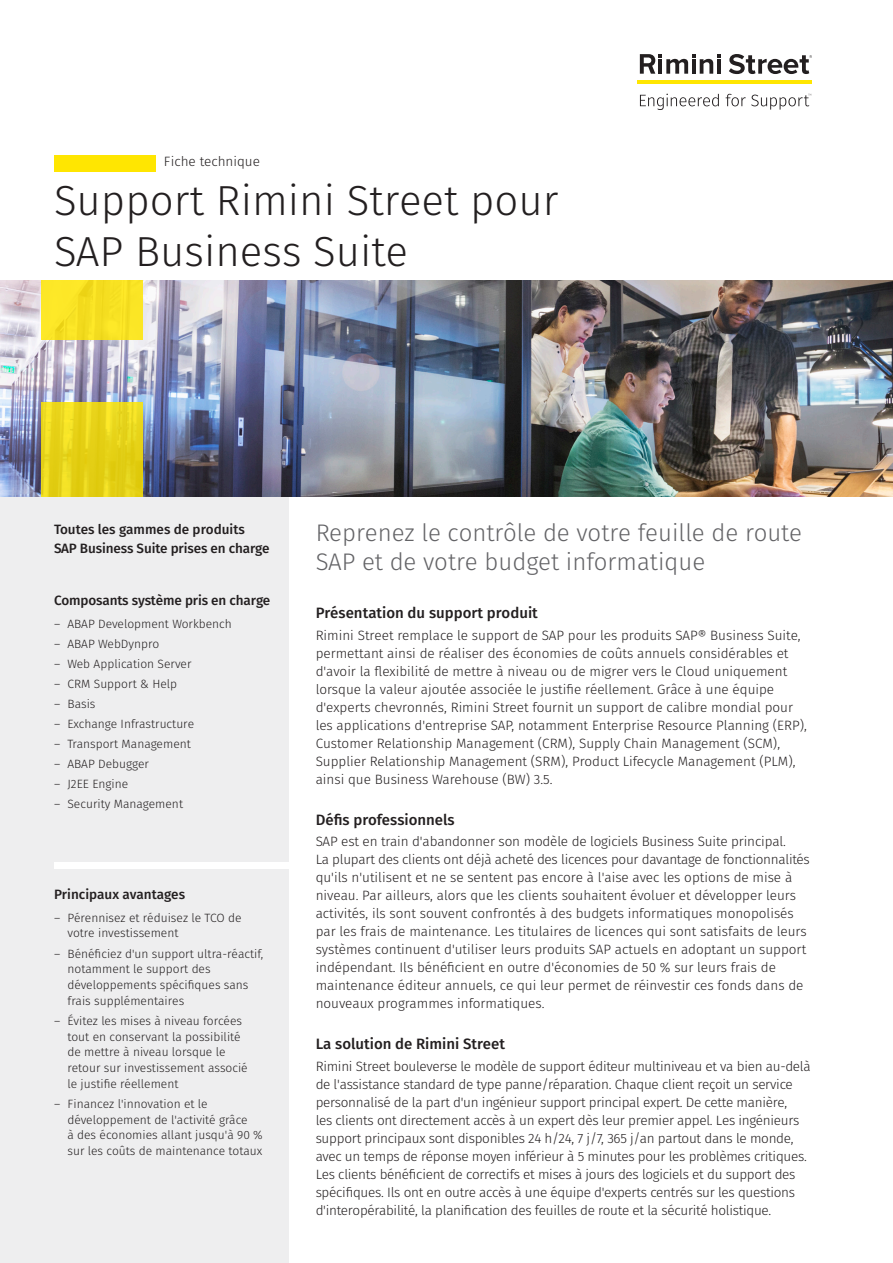
<style>
.page{position:relative;width:893px;height:1263px;background:#fff}
.page>*{position:absolute;margin:0;border:0;box-sizing:border-box;transform-origin:0 0}
.Page_Title{font:300 42px/50.4px "Fira Sans";color:#231f20}
.Intro{font:300 24px/28.8px "Fira Sans";color:#636366}
.Body_Title{font:500 15px "Fira Sans";color:#231f20}
.Body_copy{font:300 13.5px/18px "Fira Sans";letter-spacing:-.01em;color:#231f20}
.Sidebar_Title{font:500 13.5px/18.9px "Fira Sans";letter-spacing:-.01em;color:#231f20}
.Document_Type_Inform{font:300 13.5px "Fira Sans";color:#231f20}
.t1{font:300 12px/15.8px "Fira Sans";color:#231f20}
</style>
<div class="page">
<svg style="left:640px;top:54px;width:81px;height:20px"></svg>
<hr style="left:717px;top:59px;width:4px;height:15px;background:#231f20">
<svg style="left:729px;top:54px;width:83px;height:20px"></svg>
<hr style="left:637px;top:80px;width:175px;height:4px;background:#ffe601">
<svg style="left:640px;top:94px;width:79px;height:16px"></svg>
<svg style="left:726px;top:94px;width:85px;height:16px"></svg>
<div style="left:0;top:496px;width:289px;height:767px;background:#eeeeef"></div>
<img style="left:0;top:280px;width:893px;height:216px">
<svg style="left:41px;top:402px;width:102px;height:94px;background:#e7d419"></svg>
<div style="left:41px;top:280px;width:102px;height:60px;background:#fae425"></div>
<div style="left:54px;top:862px;width:243px;height:7px;background:#fff"></div>
<div style="left:54px;top:155px;width:102px;height:17px;background:#ffe601"></div>
<p class="Document_Type_Inform" style="left:164px;top:151px;width:98px">Fiche technique</p>
<p class="Page_Title" style="left:54px;top:175px;width:506px">Support Rimini Street pour<br>SAP Business Suite</p>
<p class="Sidebar_Title" style="left:54px;top:519px;width:217px">Toutes les gammes de produits<br>SAP Business Suite prises en charge</p>
<p class="Sidebar_Title" style="left:54px;top:591px;width:218px">Composants système pris en charge</p>
<p class="t1" style="left:54px;top:616px;width:179px">― ABAP Development Workbench</p>
<p class="t1" style="left:54px;top:636px;width:107px">― ABAP WebDynpro</p>
<p class="t1" style="left:54px;top:656px;width:139px">― Web Application Server</p>
<p class="t1" style="left:54px;top:676px;width:125px">― CRM Support &amp; Help</p>
<p class="t1" style="left:54px;top:696px;width:43px">― Basis</p>
<p class="t1" style="left:54px;top:716px;width:142px">― Exchange Infrastructure</p>
<p class="t1" style="left:54px;top:736px;width:138px">― Transport Management</p>
<p class="t1" style="left:54px;top:756px;width:96px">― ABAP Debugger</p>
<p class="t1" style="left:54px;top:776px;width:76px">― J2EE Engine</p>
<p class="t1" style="left:54px;top:796px;width:131px">― Security Management</p>
<p class="Sidebar_Title" style="left:54px;top:885px;width:133px">Principaux avantages</p>
<p class="t1" style="left:68px;top:910px;width:175px;text-indent:-14px">― Pérennisez et réduisez le TCO de votre investissement</p>
<p class="t1" style="left:68px;top:945px;width:197px;text-indent:-14px">― Bénéficiez d'un support ultra-réactif, notamment le support des développements spécifiques sans frais supplémentaires</p>
<p class="t1" style="left:68px;top:1013px;width:182px;text-indent:-14px">― Évitez les mises à niveau forcées tout en conservant la possibilité de mettre à niveau lorsque le retour sur investissement associé le justifie réellement</p>
<p class="t1" style="left:68px;top:1096px;width:197px;text-indent:-14px">― Financez l'innovation et le développement de l'activité grâce<br>à des économies allant jusqu'à 90 % sur les coûts de maintenance totaux</p>
<p class="Intro" style="left:316px;top:519px;width:488px">Reprenez le contrôle de votre feuille de route<br>SAP et de votre budget informatique</p>
<p class="Body_Title" style="left:316px;top:602px;width:224px">Présentation du support produit</p>
<p class="Body_copy" style="left:316px;top:626px;width:493px">Rimini Street remplace le support de SAP pour les produits SAP® Business Suite, permettant ainsi de réaliser des économies de coûts annuels considérables et d'avoir la flexibilité de mettre à niveau ou de migrer vers le Cloud uniquement lorsque la valeur ajoutée associée le justifie réellement. Grâce à une équipe d'experts chevronnés, Rimini Street fournit un support de calibre mondial pour les applications d'entreprise SAP, notamment Enterprise Resource Planning (ERP), Customer Relationship Management (CRM), Supply Chain Management (SCM), Supplier Relationship Management (SRM), Product Lifecycle Management (PLM), ainsi que Business Warehouse (BW) 3.5.</p>
<p class="Body_Title" style="left:316px;top:809px;width:141px">Défis professionnels</p>
<p class="Body_copy" style="left:316px;top:832px;width:496px">SAP est en train d'abandonner son modèle de logiciels Business Suite principal.<br>La plupart des clients ont déjà acheté des licences pour davantage de fonctionnalités qu'ils n'utilisent et ne se sentent pas encore à l'aise avec les options de mise à niveau. Par ailleurs, alors que les clients souhaitent évoluer et développer leurs activités, ils sont souvent confrontés à des budgets informatiques monopolisés par les frais de maintenance. Les titulaires de licences qui sont satisfaits de leurs systèmes continuent d'utiliser leurs produits SAP actuels en adoptant un support indépendant. Ils bénéficient en outre d'économies de 50 % sur leurs frais de maintenance éditeur annuels, ce qui leur permet de réinvestir ces fonds dans de nouveaux programmes informatiques.</p>
<p class="Body_Title" style="left:316px;top:1033px;width:191px">La solution de Rimini Street</p>
<p class="Body_copy" style="left:316px;top:1057px;width:497px">Rimini Street bouleverse le modèle de support éditeur multiniveau et va bien au-delà de l'assistance standard de type panne/réparation. Chaque client reçoit un service personnalisé de la part d'un ingénieur support principal expert. De cette manière,<br>les clients ont directement accès à un expert dès leur premier appel. Les ingénieurs support principaux sont disponibles 24 h/24, 7 j/7, 365 j/an partout dans le monde, avec un temps de réponse moyen inférieur à 5 minutes pour les problèmes critiques.<br>Les clients bénéficient de correctifs et mises à jours des logiciels et du support des spécifiques. Ils ont en outre accès à une équipe d'experts centrés sur les questions d'interopérabilité, la planification des feuilles de route et la sécurité holistique.</p>
</div>
